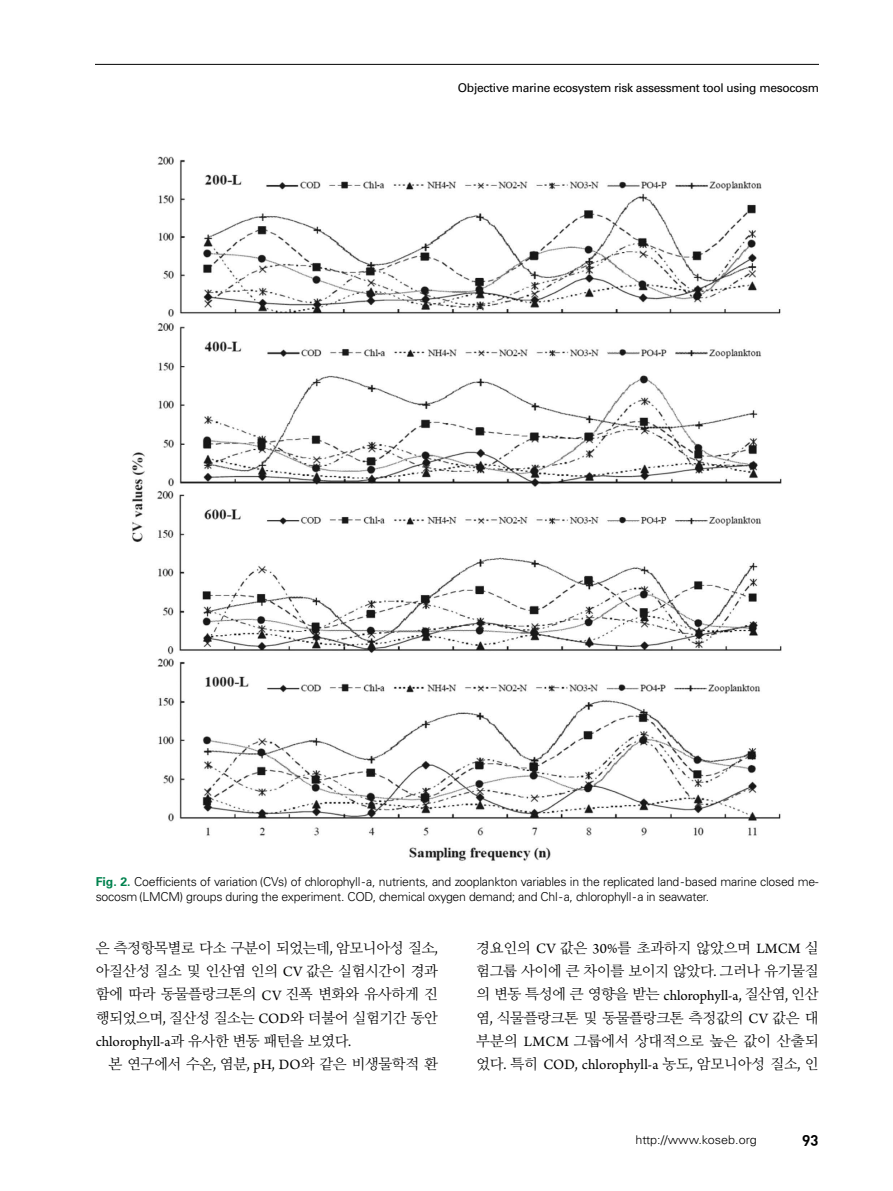
<style>
.page{position:relative;width:893px;height:1191px;background:#fff}
.page>*{position:absolute;margin:0;border:0;box-sizing:border-box;transform-origin:0 0}
.t1{font:15px "Arno Pro";letter-spacing:.005em;color:#000}
.t2{font:15px "DIN Bold Alternate";color:#000}
.t3{font:14.55px/23.2px "Nanum Myeongjo OTF";letter-spacing:-.025em;color:#000;text-align:justify}
.t4{font:300 12.3px/15px "Univers LT Std";letter-spacing:-.02em;color:#000}
.t5{font:12px "Univers LT Std";letter-spacing:-.025em;color:#000}
.t6{font:300 12px "Univers LT Std";color:#000;scale:1.05 1}
.s1{font-weight:700;color:#00824e}
.s2{font-family:"Arno Pro";font-size:15px}
.s3{font-family:"Nanum Myeongjo OTF";font-size:14.55px}
</style>
<div class="page">
<hr style="left:96px;top:64px;width:723px;height:1px;background:#000">
<img style="left:132px;top:156px;width:650px;height:705px">
<p class="t5" style="left:458px;top:81px;width:363px">Objective marine ecosystem risk assessment tool using mesocosm</p>
<p class="t4" style="left:96px;top:873px;width:724px"><span class="s1">Fig. 2.</span> Coefficients of variation (CVs) of chlorophyll-a, nutrients, and zooplankton variables in the replicated land-based marine closed me&shy;socosm (LMCM) groups during the experiment. COD, chemical oxygen demand; and Chl-a, chlorophyll-a in seawater.</p>
<p class="t3" style="left:96px;top:936px;width:344px">은 측정항목별로 다소 구분이 되었는데<span class="s2">,</span> 암모니아성 질소<span class="s2">, </span>아질산성 질소 및 인산염 인의 <span class="s2">CV</span> 값은 실험시간이 경과 함에 따라 동물플랑크톤의 <span class="s2">CV</span> 진폭 변화와 유사하게 진 행되었으며<span class="s2">,</span> 질산성 질소는 <span class="s2">COD</span>와 더불어 실험기간 동안</p>
<p class="t1" style="left:96px;top:1033px;width:257px">chlorophyll-a<span class="s3">과 유사한 변동 패턴을 보였다</span>.</p>
<p class="t3" style="left:108px;top:1052px;width:331px">본 연구에서 수온<span class="s2">,</span> 염분<span class="s2">, pH, DO</span>와 같은 비생물학적 환</p>
<p class="t3" style="left:476px;top:936px;width:344px">경요인의 <span class="s2">CV</span> 값은 <span class="s2">30%</span>를 초과하지 않았으며 <span class="s2">LMCM</span> 실 험그룹 사이에 큰 차이를 보이지 않았다<span class="s2">.</span> 그러나 유기물질 의 변동 특성에 큰 영향을 받는 <span class="s2">chlorophyll-a,</span> 질산염<span class="s2">,</span> 인산 염<span class="s2">,</span> 식물플랑크톤 및 동물플랑크톤 측정값의 <span class="s2">CV</span> 값은 대 부분의 <span class="s2">LMCM</span> 그룹에서 상대적으로 높은 값이 산출되</p>
<p class="t1" style="left:476px;top:1056px;width:344px"><span class="s3">었다</span>. <span class="s3">특히</span> COD, chlorophyll-a <span class="s3">농도</span>, <span class="s3">암모니아성 질소</span>, <span class="s3">인</span></p>
<p class="t6" style="left:635px;top:1132px;width:117px">http://www.koseb.org</p>
<p class="t2" style="left:802px;top:1129px;width:18px">93</p>
</div>
